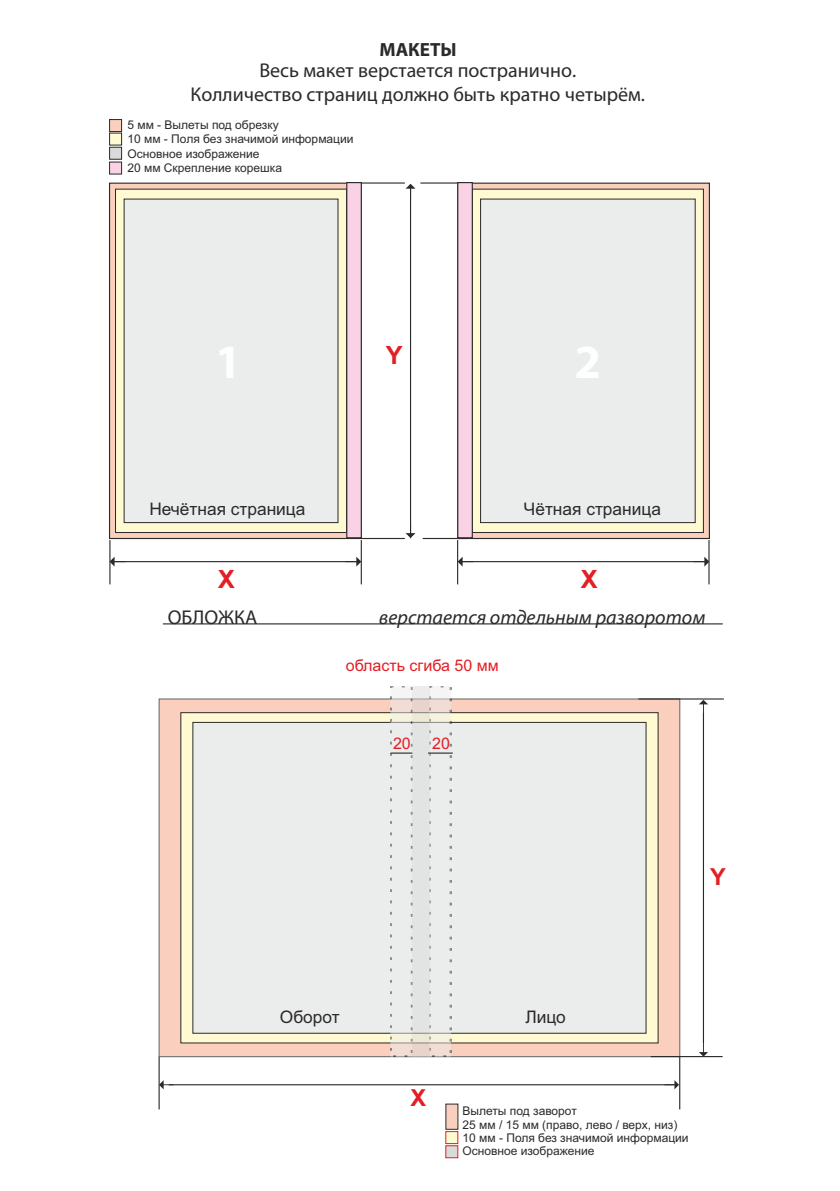
<style>
.page{position:relative;width:840px;height:1191px;background:#fff}
.page>*{position:absolute;margin:0;border:0;box-sizing:border-box;transform-origin:0 0}
.t1{font:700 25.2px "Arial";color:#e31e24}
.t2{font:700 23.4px "Arial";color:#e31e24}
.t3{font:20px/24px "Myriad Pro";color:#2b2a29;text-align:center}
.t4{font:italic 20px "Myriad Pro";color:#2b2a29}
.t5{font:700 19.2px "Myriad Pro";color:#2b2a29}
.t6{font:17.2px "Arial";color:#2b2a29}
.t7{font:16px "Arial";color:#e31e24}
.t8{font:12px/14.4px "Arial";color:#2b2a29}
</style>
<div class="page">
<hr style="left:708px;top:540px;width:1px;height:44px;background:#2b2a29">
<hr style="left:457px;top:540px;width:1px;height:44px;background:#2b2a29">
<hr style="left:458px;top:561px;width:246px;height:1px;background:#2b2a29">
<svg style="left:457px;top:556px;width:16px;height:10px"></svg>
<svg style="left:693px;top:556px;width:16px;height:10px"></svg>
<hr style="left:422px;top:538px;width:45px;height:1px;background:#2b2a29">
<hr style="left:420px;top:182px;width:44px;height:2px;background:#2b2a29">
<hr style="left:410px;top:189px;width:1px;height:349px;background:#2b2a29">
<svg style="left:405px;top:522px;width:10px;height:16px"></svg>
<svg style="left:405px;top:184px;width:10px;height:15px"></svg>
<svg style="left:473px;top:182px;width:237px;height:357px;background:#c7a89a"></svg>
<svg style="left:473px;top:189px;width:230px;height:344px;background:#eee9c3"></svg>
<hr style="left:109px;top:540px;width:1px;height:44px;background:#2b2a29">
<hr style="left:360px;top:540px;width:1px;height:44px;background:#2b2a29">
<hr style="left:114px;top:561px;width:246px;height:1px;background:#2b2a29">
<svg style="left:345px;top:556px;width:16px;height:10px"></svg>
<svg style="left:109px;top:556px;width:16px;height:10px"></svg>
<svg style="left:109px;top:182px;width:236px;height:357px;background:#d1b0a2"></svg>
<svg style="left:115px;top:189px;width:230px;height:344px;background:#e0dbb8"></svg>
<div style="left:124px;top:199px;width:214px;height:324px;background:#ebecec"></div>
<hr style="left:360px;top:538px;width:44px;height:1px;background:#2b2a29">
<div style="left:480px;top:199px;width:215px;height:324px;background:#ebecec"></div>
<hr style="left:360px;top:182px;width:44px;height:2px;background:#2b2a29">
<svg style="left:345px;top:182px;width:17px;height:357px;background:#d9bac6"></svg>
<svg style="left:456px;top:182px;width:17px;height:357px;background:#d9bbc9"></svg>
<svg style="left:109px;top:119px;width:13px;height:55px"></svg>
<svg style="left:158px;top:698px;width:522px;height:359px;background:#efc8b7"></svg>
<svg style="left:180px;top:712px;width:478px;height:331px;background:#ede8c2"></svg>
<div style="left:192px;top:722px;width:454px;height:311px;background:#ebecec"></div>
<div style="left:412px;top:686px;width:17px;height:370px;background:#d9dada;opacity:.5"></div>
<hr style="left:638px;top:698px;width:85px;height:1px;background:#2b2a29">
<hr style="left:650px;top:1056px;width:72px;height:1px;background:#2b2a29">
<hr style="left:158px;top:1056px;width:2px;height:53px;background:#2b2a29">
<hr style="left:678px;top:1056px;width:2px;height:53px;background:#2b2a29">
<hr style="left:168px;top:1084px;width:506px;height:1px;background:#2b2a29">
<svg style="left:159px;top:1080px;width:14px;height:9px"></svg>
<svg style="left:664px;top:1080px;width:14px;height:9px"></svg>
<hr style="left:702px;top:712px;width:1px;height:331px;background:#2b2a29">
<svg style="left:699px;top:1042px;width:8px;height:14px"></svg>
<svg style="left:699px;top:700px;width:8px;height:14px"></svg>
<svg style="left:445px;top:1103px;width:13px;height:55px"></svg>
<hr style="left:163px;top:623px;width:559px;height:1px;background:#2b2a29">
<svg style="left:428px;top:686px;width:24px;height:370px;background:#e5e5e3"></svg>
<svg style="left:390px;top:686px;width:22px;height:370px;background:#e7e6e5"></svg>
<h3 class="t5" style="left:379px;top:42px;width:79px">МАКЕТЫ</h3>
<h3 class="t3" style="left:190px;top:60px;width:455px">Весь макет верстается постранично.<br>Колличество страниц должно быть кратно четырём.</h3>
<p class="t8" style="left:127px;top:119px;width:227px">5 мм - Вылеты под обрезку<br>10 мм - Поля без значимой информации<br>Основное изображение<br>20 мм Скрепление корешка</p>
<h1 class="t1" style="left:385px;top:345px;width:18px">Y</h1>
<h3 class="t6" style="left:149px;top:502px;width:157px">Нечётная страница</h3>
<h3 class="t6" style="left:514px;top:497px;width:138px">Чётная страница</h3>
<h3 class="t6" style="left:523px;top:503px;width:138px">Чётная страница</h3>
<h1 class="t1" style="left:580px;top:570px;width:18px">X</h1>
<h3 class="t3" style="left:168px;top:607px;width:91px">ОБЛОЖКА</h3>
<h3 class="t4" style="left:378px;top:609px;width:328px">верстается отдельным разворотом</h3>
<h3 class="t7" style="left:345px;top:659px;width:154px">область сгиба 50 мм</h3>
<h3 class="t7" style="left:393px;top:737px;width:19px">20</h3>
<h3 class="t7" style="left:432px;top:737px;width:19px">20</h3>
<h2 class="t2" style="left:709px;top:868px;width:17px">Y</h2>
<h3 class="t6" style="left:280px;top:1010px;width:61px">Оборот</h3>
<h3 class="t6" style="left:525px;top:1010px;width:42px">Лицо</h3>
<h2 class="t2" style="left:410px;top:1088px;width:17px">X</h2>
<p class="t8" style="left:462px;top:1105px;width:227px;line-height:13.4px">Вылеты под заворот<br>25 мм / 15 мм (право, лево / верх, низ)<br>10 мм - Поля без значимой информации<br>Основное изображение</p>
</div>
